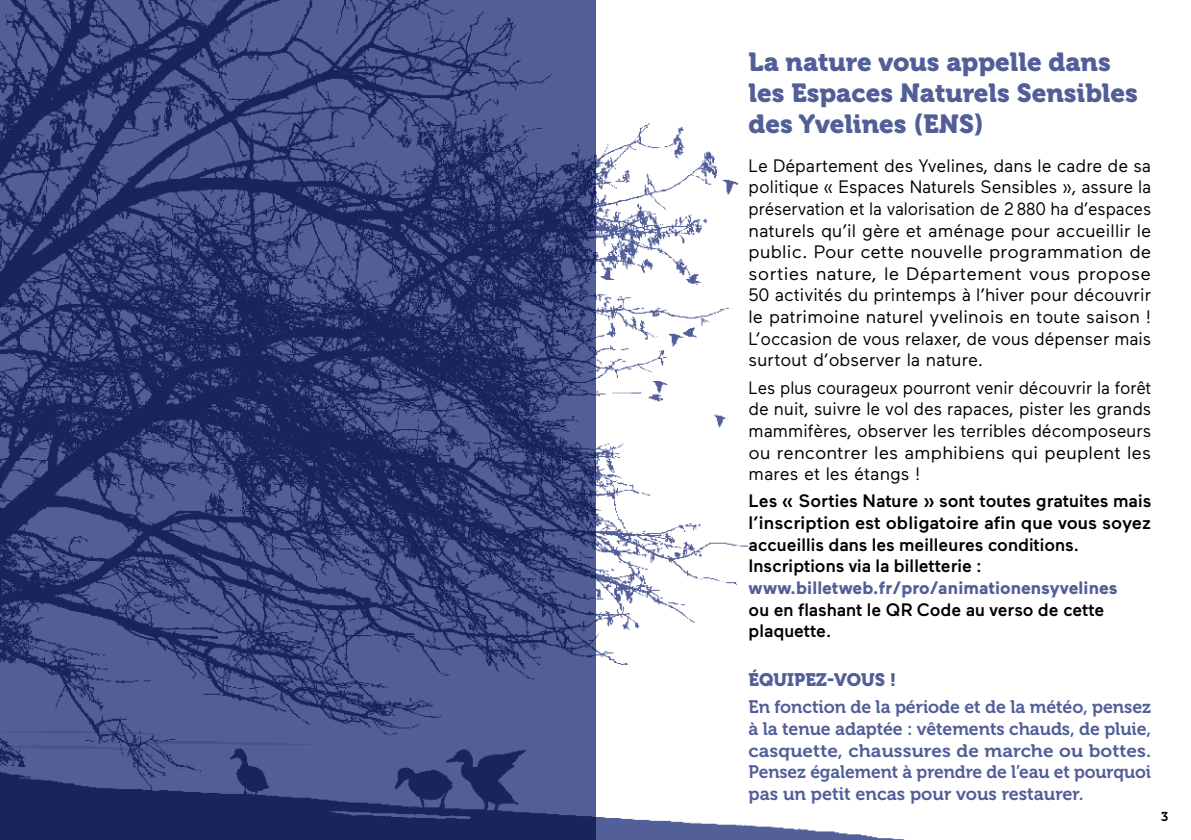
<style>
.page{position:relative;width:1191px;height:840px;background:#fff}
.page>*{position:absolute;margin:0;border:0;box-sizing:border-box;transform-origin:0 0}
.t1{font:26px/31.2px "Museo 900";color:#515e98}
.t2{font:18px/21.6px "Maax";color:#000;text-align:justify}
.t3{font:500 18px/21.6px "Maax";color:#000}
.t4{font:18px/21.6px "Museo 700";color:#515e98;text-align:justify}
.t5{font:18px/21.6px "Maax";color:#000;text-align:justify;scale:.95 1}
.t6{font:700 18px "Maax";color:#515e98}
.t7{font:18px "Museo 900";color:#515e98}
.t8{font:12.8px "Museo 700";color:#000}
</style>
<div class="page">
<img style="left:595px;top:0;width:299px;height:839px">
<svg style="left:0;top:0;width:595px;height:839px"></svg>
<div style="left:739px;top:63px;width:246px;height:323px;background:#fff"></div>
<h1 class="t1" style="left:748px;top:46px;width:391px">La nature vous appelle dans les Espaces Naturels Sensibles des Yvelines (ENS)</h1>
<p class="t2" style="left:748px;top:155px;width:404px">Le Département des Yvelines, dans le cadre de sa politique « Espaces Naturels Sensibles », assure la préservation et la valorisation de 2 880 ha d’espaces naturels qu’il gère et aménage pour accueillir le public. Pour cette nouvelle programmation de sorties nature, le Département vous propose 50 activités du printemps à l’hiver pour découvrir le patrimoine naturel yvelinois en toute saison !<br>L’occasion de vous relaxer, de vous dépenser mais surtout d’observer la nature.</p>
<p class="t5" style="left:748px;top:376px;width:425px">Les plus courageux pourront venir découvrir la forêt de nuit, suivre le vol des rapaces, pister les grands mammifères, observer les terribles décomposeurs ou rencontrer les amphibiens qui peuplent les mares et les étangs !</p>
<p class="t3" style="left:748px;top:490px;width:404px">Les « Sorties Nature » sont toutes gratuites mais l’inscription est obligatoire afin que vous soyez accueillis dans les meilleures conditions.<br>Inscriptions via la billetterie :</p>
<p class="t6" style="left:748px;top:577px;width:370px">www.billetweb.fr/pro/animationensyvelines</p>
<p class="t3" style="left:748px;top:598px;width:357px">ou en flashant le QR Code au verso de cette plaquette.</p>
<p class="t7" style="left:748px;top:669px;width:149px">ÉQUIPEZ-VOUS !</p>
<p class="t4" style="left:748px;top:696px;width:404px">En fonction de la période et de la météo, pensez à la tenue adaptée : vêtements chauds, de pluie, casquette, chaussures de marche ou bottes.<br>Pensez également à prendre de l’eau et pourquoi pas un petit encas pour vous restaurer.</p>
<p class="t8" style="left:1161px;top:808px;width:9px">3</p>
</div>
